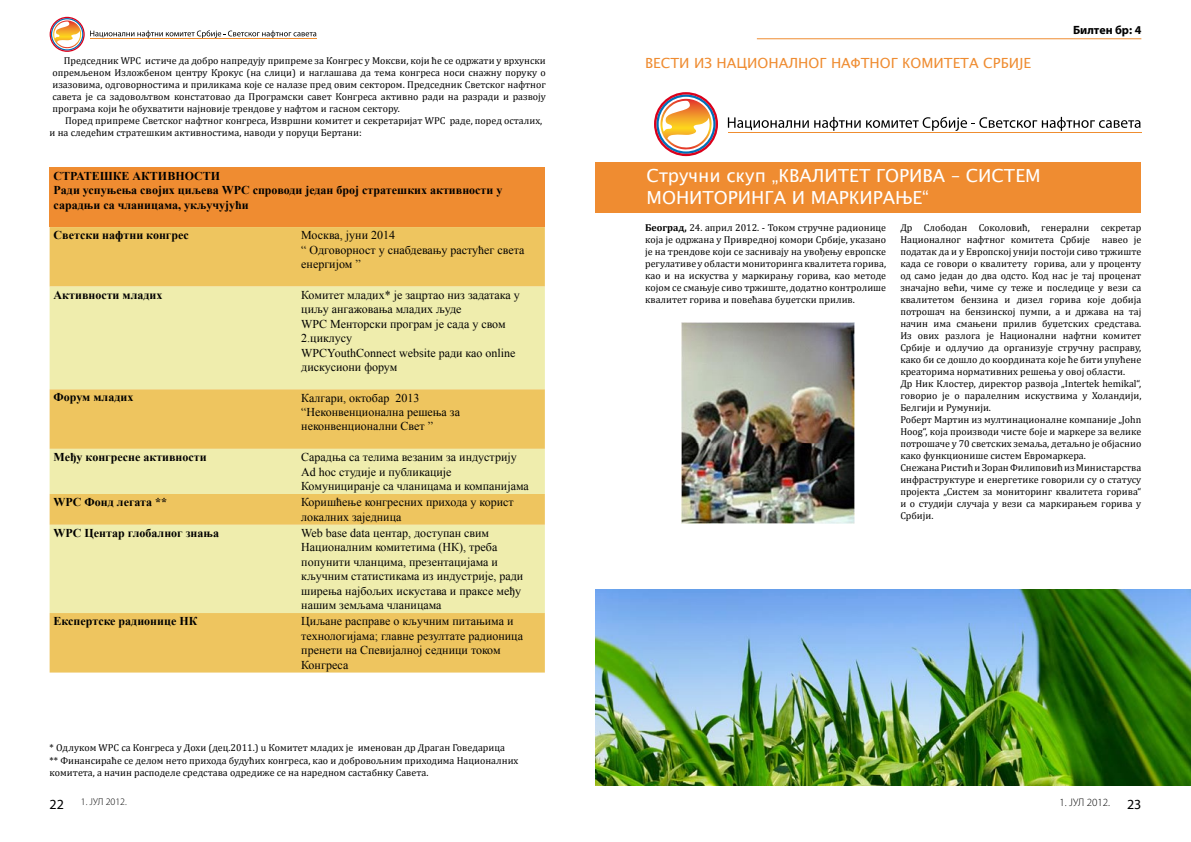
<style>
.page{position:relative;width:1191px;height:842px;background:#fff}
.page>*{position:absolute;margin:0;border:0;box-sizing:border-box;transform-origin:0 0}
.t1{font:18px/21.6px "Lucida Sans Unicode";color:#fff}
.t2{font:14px "Lucida Sans Unicode";color:#ef8c31}
.t3{font:14px "Myriad Pro";color:#000}
.t4{font:12px/14.4px "Times New Roman";color:#000}
.t5{font:700 12px/14.4px "Times New Roman";color:#000}
.t6{font:700 12px "Myriad Pro";color:#000}
.t7{font:300 11px "Myriad Pro";color:#000}
.t8{font:10px/12px "Cambria";color:#000}
.t9{font:300 10px "Myriad Pro";color:#000}
.s1{font-weight:700}
.s2{font-weight:400;font-size:14px}
</style>
<div class="page">
<svg style="left:50px;top:17px;width:266px;height:35px"></svg>
<hr style="left:90px;top:39px;width:227px;height:1px;background:#ef8d30">
<hr style="left:757px;top:39px;width:384px;height:1px;background:#ef8c31">
<div style="left:50px;top:168px;width:495px;height:59px;background:#ef8c31"></div>
<div style="left:50px;top:227px;width:495px;height:60px;background:#eec55f"></div>
<div style="left:50px;top:287px;width:495px;height:102px;background:#efedad"></div>
<svg style="left:50px;top:389px;width:495px;height:283px;background:#eed37c"></svg>
<div style="left:50px;top:449px;width:495px;height:45px;background:#efedad"></div>
<div style="left:595px;top:162px;width:546px;height:51px;background:#ef8c31"></div>
<svg style="left:654px;top:92px;width:64px;height:64px"></svg>
<svg style="left:728px;top:117px;width:132px;height:14px"></svg>
<svg style="left:866px;top:117px;width:274px;height:14px"></svg>
<hr style="left:727px;top:132px;width:414px;height:1px;background:#ef8d30">
<img style="left:682px;top:322px;width:172px;height:201px">
<img style="left:595px;top:589px;width:596px;height:196px">
<p class="t8" style="left:52px;top:55px;width:495px;text-align:justify;text-indent:11px">Председник WPC истиче да добро напредују припреме за Конгрес у Моксви, који ће се одржати у врхунски опремљеном Изложбеном центру Крокус (на слици) и наглашава да тема конгреса носи снажну поруку о изазовима, одговорностима и приликама које се налазе пред овим сектором. Председник Светског нафтног савета је са задовољтвом констатовао да Програмски савет Конгреса активно ради на разради и развоју програма који ће обухватити најновије трендове у нафтом и гасном сектору.</p>
<p class="t8" style="left:50px;top:115px;width:494px;text-indent:15px">Поред припреме Светског нафтног конгреса, Извршни комитет и секретаријат WPC раде, поред осталих, и на следећим стратешким активностима, наводи у поруци Бертани:</p>
<p class="t5" style="left:54px;top:168px;width:450px">СТРАТЕШКЕ АКТИВНОСТИ<br>Ради успуњења својих циљева WPC спроводи један број стратешких активности у сарадњи са чланицама, укључујући</p>
<p class="t5" style="left:54px;top:228px;width:137px">Светски нафтни конгрес</p>
<p class="t4" style="left:301px;top:228px;width:225px">Москва, јуни 2014<br>“ Одговорност у снабдевању растућег света енергијом ”</p>
<p class="t5" style="left:54px;top:287px;width:110px">Активности младих</p>
<p class="t4" style="left:301px;top:287px;width:220px">Комитет младих* је зацртао низ задатака у циљу ангажовања младих људe<br>WPC Менторски програм је сада у свом<br>2.циклусу<br>WPCYouthConnect website ради као online дискусиони форум</p>
<p class="t5" style="left:54px;top:390px;width:81px">Форум младих</p>
<p class="t4" style="left:301px;top:390px;width:160px">Калгари, октобар 2013 “Неконвенционална решења за неконвенционални Свет ”</p>
<p class="t5" style="left:54px;top:449px;width:155px">Међу конгресне активности</p>
<p class="t4" style="left:301px;top:450px;width:229px">Сарадња са телима везаним за индустрију<br>Ad hoc студије и публикације<br>Комунициранје са чланицама и компанијама</p>
<p class="t5" style="left:54px;top:495px;width:115px">WPC Фонд легата **</p>
<p class="t4" style="left:301px;top:495px;width:214px">Коришћење конгресних прихода у корист локалних заједница</p>
<p class="t5" style="left:54px;top:525px;width:167px">WPC Центар глобалног знања</p>
<p class="t4" style="left:301px;top:526px;width:224px">Web base data центар, доступан свим Националним комитетима (НК), треба попунити чланцима, презентацијама и кључним статистикама из индустрије, ради ширења најбољих искустава и праксе међу нашим земљама чланицама</p>
<p class="t5" style="left:54px;top:614px;width:145px">Експертске радионице НК</p>
<p class="t4" style="left:301px;top:614px;width:223px">Циљане расправе о кључним питањима и технологијама; главне резултате радионица пренети на Спевијалној седници током<br>Конгреса</p>
<p class="t8" style="left:50px;top:742px;width:470px">* Одлуком WPC са Конгреса у Дохи (дец.2011.) u Комитет младих је именован др Драган Говедарица<br>** Финансираће се делом нето прихода будућих конгреса, као и добровољним приходима Националних комитета, а начин расподеле средстава одредиже се на наредном састабнку Савета.</p>
<h2 class="t3" style="left:50px;top:795px;width:8px">22</h2>
<p class="t9" style="left:81px;top:796px;width:48px">1. ЈУЛ 2012.</p>
<h2 class="t2" style="left:645px;top:52px;width:387px">ВЕСТИ ИЗ НАЦИОНАЛНОГ НАФТНОГ КОМИТЕТА СРБИЈЕ</h2>
<p class="t6" style="left:1073px;top:22px;width:70px">Билтен бр: 4</p>
<h1 class="t1" style="left:646px;top:165px;width:395px">Стручни скуп „КВАЛИТЕТ ГОРИВА – СИСТЕМ<br>МОНИТОРИНГА И МАРКИРАЊЕ“</h1>
<p class="t8" style="left:645px;top:221px;width:242px;text-align:justify"><span class="s1">Београд,</span> 24. април 2012. - Током стручне радионице која је одржана у Привредној комори Србије, указано је на трендове који се заснивају на увођењу европске регулативе у области мониторинга квалитета горива, као и на искуства у маркирању горива, као методе којом се смањује сиво тржиште, додатно контролише квалитет горива и повећава буџетски прилив.</p>
<p class="t8" style="left:900px;top:221px;width:242px">Др Слободан Соколовић, генерални секретар Националног нафтног комитета Србије навео је податак да и у Европској унији постоји сиво тржиште када се говори о квалитету горива, али у проценту од само један до два одсто. Код нас је тај проценат значајно већи, чиме су теже и последице у вези са квалитетом бензина и дизел горива које добија потрошач на бензинској пумпи, а и држава на тај начин има смањени прилив буџетских средстава.<br>Из ових разлога је Национални нафтни комитет Србије и одлучио да организује стручну расправу, како би се дошло до координата које ће бити упућене креаторима нормативних решења у овој области.<br>Др Ник Клостер, директор развоја „Intertek hemikal“, говорио је о паралелним искуствима у Холандији, Белгији и Румунији.<br>Роберт Мартин из мултинационалне компаније „Јоhn Hoog“, која производи чисте боје и маркере за велике потрошаче у 70 светских земаља, детаљно је објаснио како функционише систем Евромаркера.<br>Снежана Ристић и Зоран Филиповић из Министарства инфраструктуре и енергетике говорили су о статусу пројекта „Систем за мониторинг квалитета горива“ и о студији случаја у вези са маркирањем горива у Србији.</p>
<p class="t7" style="left:1059px;top:796px;width:75px">1. ЈУЛ 2012. <span class="s2">23</span></p>
</div>
